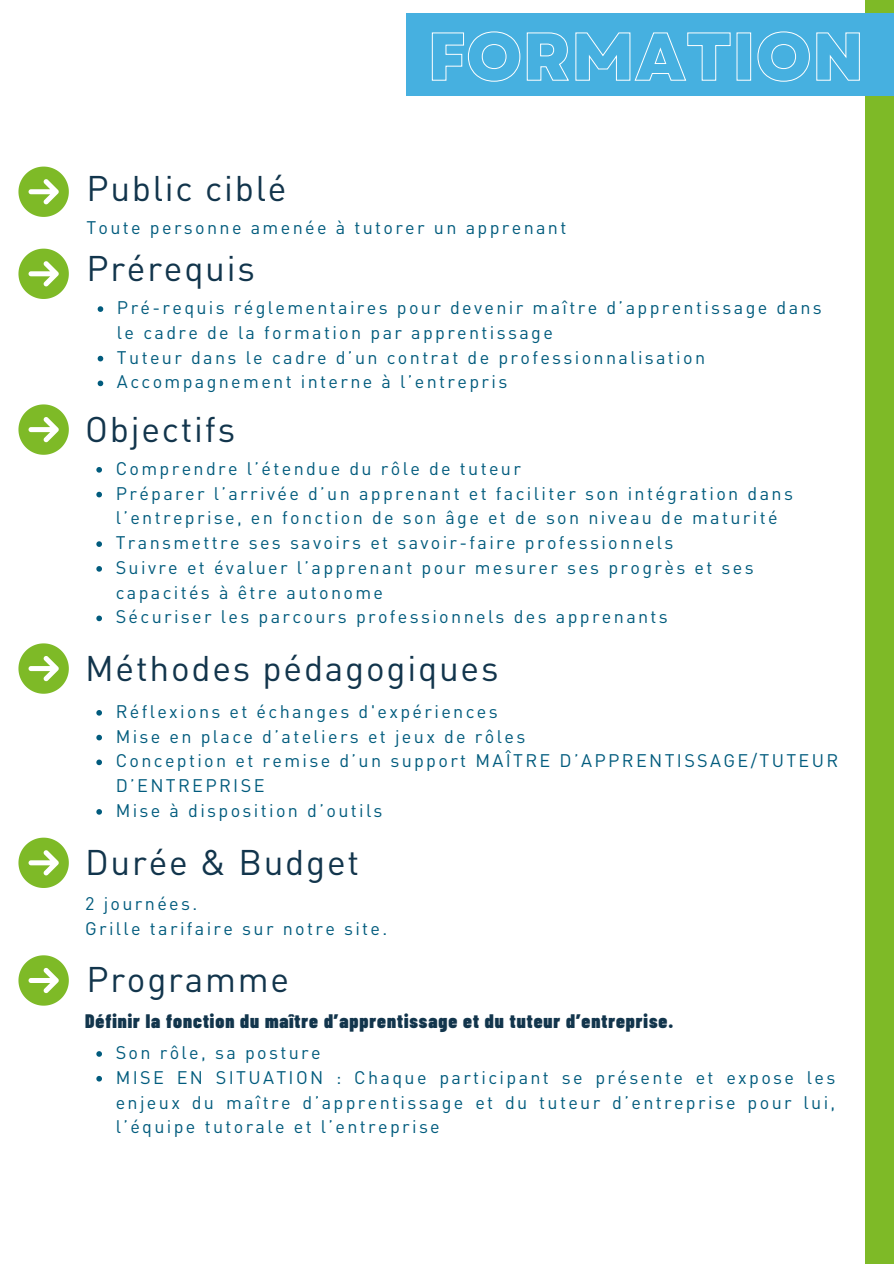
<style>
.page{position:relative;width:894px;height:1264px;background:#fff}
.page>*{position:absolute;margin:0;border:0;box-sizing:border-box;transform-origin:0 0}
.t1{font:35.25px "DIN Pro";letter-spacing:.05em;color:#12354c}
.t2{font:900 19.5px "Barlow Condensed";letter-spacing:.05em;color:#12354c}
.t3{font:18px/24.8px "DIN Pro";letter-spacing:.13em;color:#015b7d}
</style>
<div class="page">
<div style="left:864px;top:0;width:29px;height:1263px;background:#7eba27"></div>
<div style="left:406px;top:14px;width:487px;height:82px;background:#46b0e0"></div>
<svg style="left:18px;top:166px;width:51px;height:51px"></svg>
<svg style="left:18px;top:249px;width:51px;height:50px"></svg>
<svg style="left:18px;top:404px;width:51px;height:51px"></svg>
<svg style="left:18px;top:643px;width:51px;height:50px"></svg>
<svg style="left:18px;top:837px;width:51px;height:51px"></svg>
<svg style="left:18px;top:955px;width:51px;height:50px"></svg>
<svg style="left:98px;top:306px;width:5px;height:6px"></svg>
<svg style="left:98px;top:356px;width:5px;height:5px"></svg>
<svg style="left:98px;top:380px;width:5px;height:6px"></svg>
<svg style="left:96px;top:467px;width:6px;height:5px"></svg>
<svg style="left:96px;top:492px;width:6px;height:5px"></svg>
<svg style="left:96px;top:541px;width:6px;height:6px"></svg>
<svg style="left:96px;top:566px;width:6px;height:5px"></svg>
<svg style="left:96px;top:615px;width:6px;height:6px"></svg>
<svg style="left:96px;top:710px;width:6px;height:5px"></svg>
<svg style="left:96px;top:734px;width:6px;height:6px"></svg>
<svg style="left:96px;top:759px;width:6px;height:6px"></svg>
<svg style="left:96px;top:809px;width:6px;height:5px"></svg>
<svg style="left:431px;top:31px;width:428px;height:51px"></svg>
<svg style="left:96px;top:1051px;width:6px;height:5px"></svg>
<svg style="left:96px;top:1075px;width:6px;height:6px"></svg>
<p class="t1" style="left:86px;top:166px;width:202px">Public ciblé</p>
<p class="t3" style="left:86px;top:215px;width:481px">Toute personne amenée à tutorer un apprenant</p>
<p class="t1" style="left:86px;top:246px;width:170px">Prérequis</p>
<p class="t3" style="left:117px;top:295px;width:706px">Pré-requis réglementaires pour devenir maître d’apprentissage dans le cadre de la formation par apprentissage</p>
<p class="t3" style="left:117px;top:344px;width:589px">Tuteur dans le cadre d’un contrat de professionnalisation</p>
<p class="t3" style="left:117px;top:369px;width:392px">Accompagnement interne à l’entrepris</p>
<h1 class="t1" style="left:85px;top:407px;width:151px">Objectifs</h1>
<h2 class="t3" style="left:116px;top:455px;width:406px">Comprendre l’étendue du rôle de tuteur</h2>
<p class="t3" style="left:116px;top:480px;width:678px">Préparer l’arrivée d’un apprenant et faciliter son intégration dans l’entreprise, en fonction de son âge et de son niveau de maturité</p>
<h2 class="t3" style="left:116px;top:530px;width:559px">Transmettre ses savoirs et savoir-faire professionnels</h2>
<p class="t3" style="left:116px;top:554px;width:639px">Suivre et évaluer l’apprenant pour mesurer ses progrès et ses capacités à être autonome</p>
<p class="t3" style="left:116px;top:604px;width:553px">Sécuriser les parcours professionnels des apprenants</p>
<p class="t1" style="left:85px;top:646px;width:415px">Méthodes pédagogiques</p>
<h2 class="t3" style="left:116px;top:698px;width:383px">Réflexions et échanges d'expériences</h2>
<p class="t3" style="left:116px;top:723px;width:411px">Mise en place d’ateliers et jeux de rôles</p>
<p class="t3" style="left:116px;top:748px;width:723px">Conception et remise d’un support MAÎTRE D’APPRENTISSAGE/TUTEUR<br>D’ENTREPRISE</p>
<p class="t3" style="left:116px;top:797px;width:268px">Mise à disposition d’outils</p>
<p class="t1" style="left:85px;top:840px;width:275px">Durée &amp; Budget</p>
<h2 class="t3" style="left:85px;top:890px;width:114px">2 journées.</h2>
<p class="t3" style="left:85px;top:915px;width:303px">Grille tarifaire sur notre site.</p>
<p class="t1" style="left:86px;top:957px;width:204px">Programme</p>
<p class="t2" style="left:85px;top:1008px;width:589px">Définir la fonction du maître d’apprentissage et du tuteur d’entreprise.</p>
<p class="t3" style="left:116px;top:1039px;width:206px">Son rôle, sa posture</p>
<h2 class="t3" style="left:116px;top:1064px;width:721px;text-align:justify">MISE EN SITUATION : Chaque participant se présente et expose les enjeux du maître d’apprentissage et du tuteur d’entreprise pour lui, l’équipe tutorale et l’entreprise</h2>
</div>
